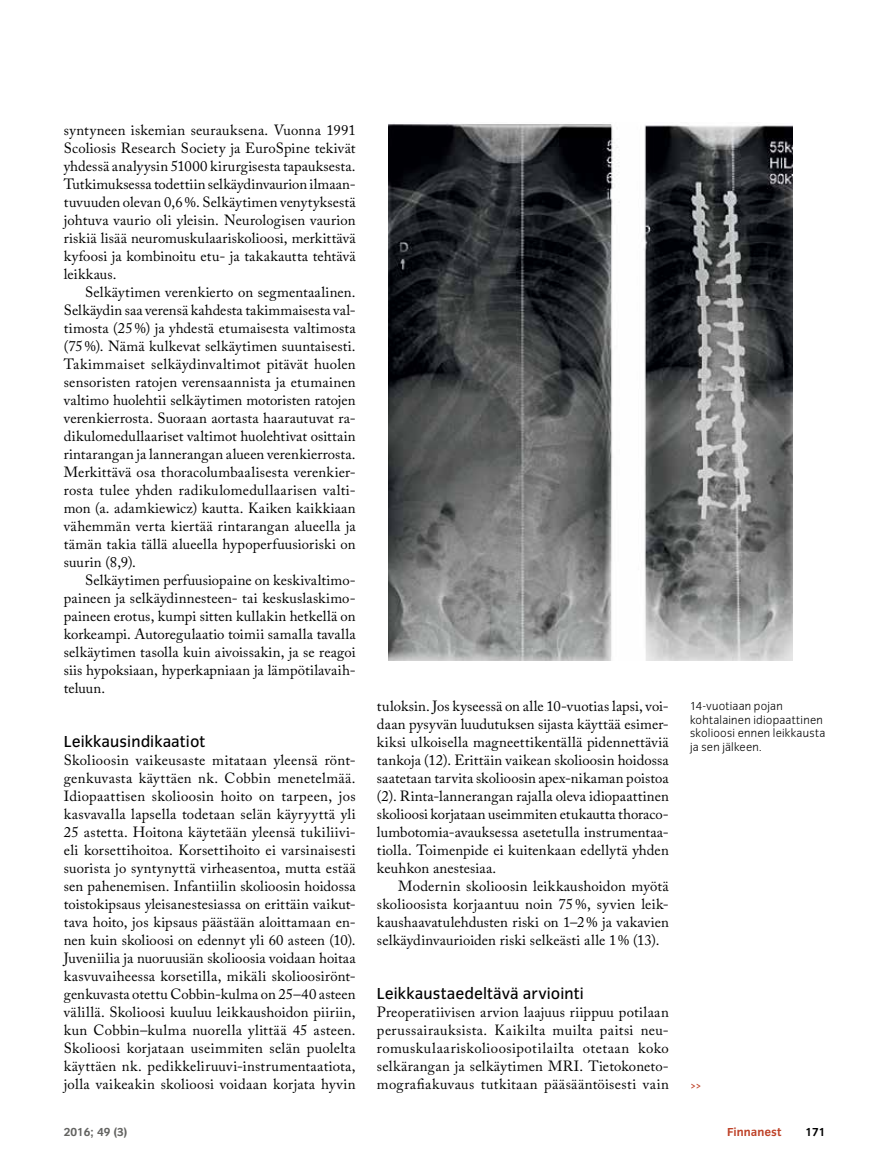
<style>
.page{position:relative;width:885px;height:1174px;background:#fff}
.page>*{position:absolute;margin:0;border:0;box-sizing:border-box;transform-origin:0 0}
.t1{font:16.5px "Congress Sans";letter-spacing:.005em;color:#000}
.t2{font:14.7px/18px "Adobe Caslon Pro";letter-spacing:.015em;color:#000;text-align:justify}
.t3{font:300 12px/13.5px "Congress Sans";letter-spacing:.02em;color:#000}
.t4{font:700 12px "Congress Sans";color:#636361}
.t5{font:700 12px "Congress Sans";color:#be4127}
.t6{font:700 12px "Congress Sans";color:#000}
.t7{font:700 12px "Adobe Caslon Pro";color:#be4127}
</style>
<div class="page">
<img style="left:388px;top:123px;width:404px;height:537px">
<p class="t2" style="left:64px;top:121px;width:293px">syntyneen iskemian seurauksena. Vuonna 1991<br>Scoliosis Research Society ja EuroSpine tekivät yhdessä analyysin 51000 kirurgisesta tapauksesta.<br>Tutkimuksessa todettiin selkäydinvaurion ilmaan&shy;tuvuuden olevan 0,6%. Selkäytimen venytyksestä johtuva vaurio oli yleisin. Neurologisen vaurion riskiä lisää neuromuskulaariskolioosi, merkittävä kyfoosi ja kombinoitu etu- ja takakautta tehtävä leikkaus.</p>
<p class="t2" style="left:64px;top:283px;width:293px;text-indent:21px">Selkäytimen verenkierto on segmentaalinen.<br>Selkäydin saa verensä kahdesta takimmaisesta val&shy;timosta (25%) ja yhdestä etumaisesta valtimosta (75%). Nämä kulkevat selkäytimen suuntaisesti.<br>Takimmaiset selkäydinvaltimot pitävät huolen sensoristen ratojen verensaannista ja etumainen valtimo huolehtii selkäytimen motoristen ratojen verenkierrosta. Suoraan aortasta haarautuvat ra&shy;dikulomedullaariset valtimot huolehtivat osittain rintarangan ja lannerangan alueen verenkierrosta.<br>Merkittävä osa thoracolumbaalisesta verenkier&shy;rosta tulee yhden radikulomedullaarisen valti&shy;mon (a. adamkiewicz) kautta. Kaiken kaikkiaan vähemmän verta kiertää rintarangan alueella ja tämän takia tällä alueella hypoperfuusioriski on suurin (8,9).</p>
<p class="t2" style="left:64px;top:571px;width:293px;text-indent:21px">Selkäytimen perfuusiopaine on keskivaltimo&shy;paineen ja selkäydinnesteen- tai keskuslaskimo&shy;paineen erotus, kumpi sitten kullakin hetkellä on korkeampi. Autoregulaatio toimii samalla tavalla selkäytimen tasolla kuin aivoissakin, ja se reagoi siis hypoksiaan, hyperkapniaan ja lämpötilavaih&shy;teluun.</p>
<p class="t1" style="left:64px;top:732px;width:143px">Leikkausindikaatiot</p>
<p class="t2" style="left:64px;top:751px;width:293px">Skolioosin vaikeusaste mitataan yleensä rönt&shy;genkuvasta käyttäen nk. Cobbin menetelmää.<br>Idiopaattisen skolioosin hoito on tarpeen, jos kasvavalla lapsella todetaan selän käyryyttä yli 25 astetta. Hoitona käytetään yleensä tukiliivi&shy;eli korsettihoitoa. Korsettihoito ei varsinaisesti suorista jo syntynyttä virheasentoa, mutta estää sen pahenemisen. Infantiilin skolioosin hoidossa toistokipsaus yleisanestesiassa on erittäin vaikut&shy;tava hoito, jos kipsaus päästään aloittamaan en&shy;nen kuin skolioosi on edennyt yli 60 asteen (10).<br>Juveniilia ja nuoruusiän skolioosia voidaan hoitaa kasvuvaiheessa korsetilla, mikäli skolioosirönt&shy;genkuvasta otettu Cobbin-kulma on 25–40 asteen välillä. Skolioosi kuuluu leikkaushoidon piiriin, kun Cobbin–kulma nuorella ylittää 45 asteen.<br>Skolioosi korjataan useimmiten selän puolelta käyttäen nk. pedikkeliruuvi-instrumentaatiota, jolla vaikeakin skolioosi voidaan korjata hyvin</p>
<p class="t2" style="left:377px;top:697px;width:293px">tuloksin. Jos kyseessä on alle 10-vuotias lapsi, voi&shy;daan pysyvän luudutuksen sijasta käyttää esimer&shy;kiksi ulkoisella magneettikentällä pidennettäviä tankoja (12). Erittäin vaikean skolioosin hoidossa saatetaan tarvita skolioosin apex-nikaman poistoa (2). Rinta-lannerangan rajalla oleva idiopaattinen skolioosi korjataan useimmiten etukautta thoraco&shy;lumbotomia-avauksessa asetetulla instrumentaa&shy;tiolla. Toimenpide ei kuitenkaan edellytä yhden keuhkon anestesiaa.</p>
<p class="t2" style="left:377px;top:877px;width:293px;text-indent:21px">Modernin skolioosin leikkaushoidon myötä skolioosista korjaantuu noin 75 %, syvien leik&shy;kaushaavatulehdusten riski on 1–2% ja vakavien selkäydinvaurioiden riski selkeästi alle 1% (13).</p>
<p class="t1" style="left:377px;top:984px;width:208px">Leikkaustaedeltävä arviointi</p>
<p class="t2" style="left:377px;top:1003px;width:293px">Preoperatiivisen arvion laajuus riippuu potilaan perussairauksista. Kaikilta muilta paitsi neu&shy;romuskulaariskolioosipotilailta otetaan koko selkärangan ja selkäytimen MRI. Tietokoneto&shy;mografiakuvaus tutkitaan pääsääntöisesti vain</p>
<p class="t3" style="left:690px;top:700px;width:137px">14-vuotiaan pojan kohtalainen idiopaattinen skolioosi ennen leikkausta ja sen jälkeen.</p>
<p class="t7" style="left:690px;top:1078px;width:13px">&gt;&gt;</p>
<p class="t4" style="left:64px;top:1125px;width:65px">2016; 49 (3)</p>
<p class="t5" style="left:727px;top:1125px;width:56px">Finnanest</p>
<p class="t6" style="left:805px;top:1125px;width:22px">171</p>
</div>
